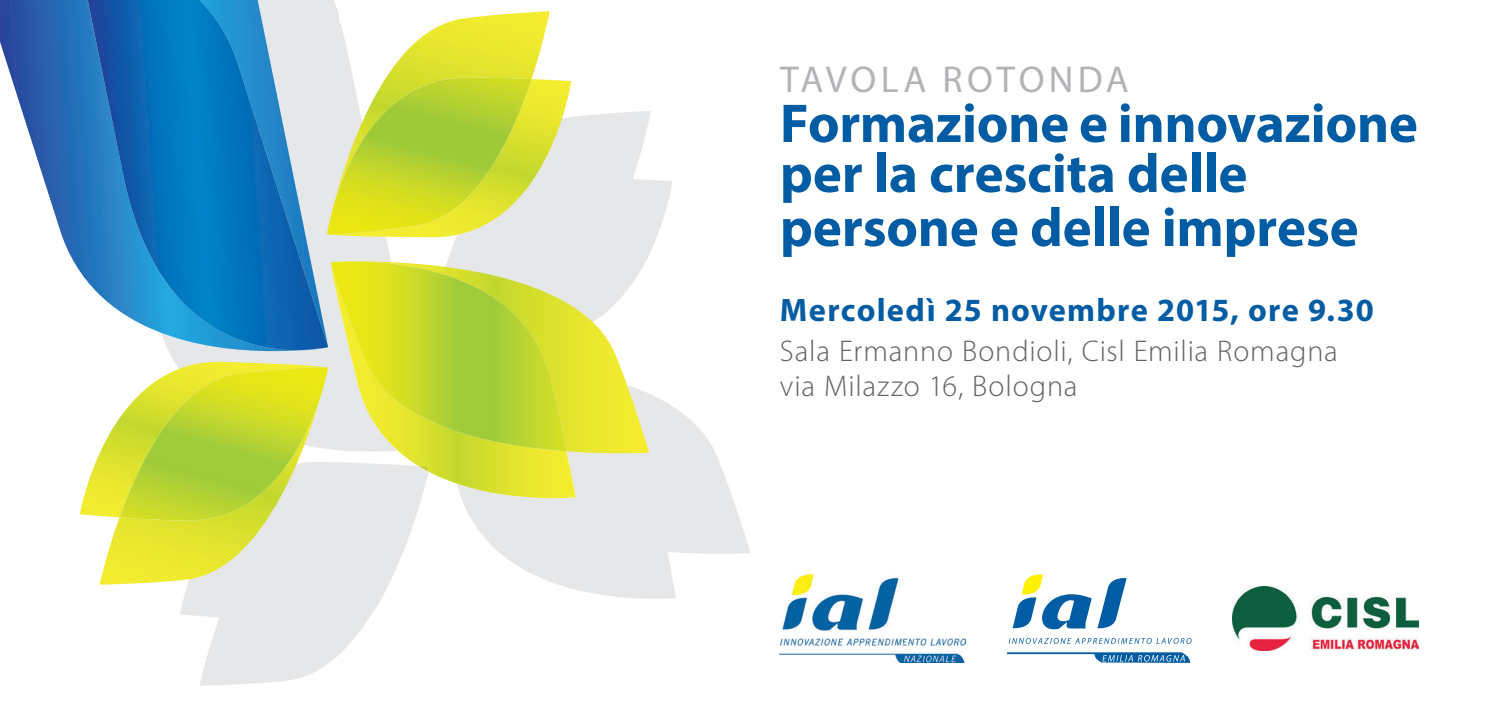
<style>
.page{position:relative;width:1489px;height:709px;background:#fff}
.page>*{position:absolute;margin:0;border:0;box-sizing:border-box;transform-origin:0 0}
.t1{font:700 55px/52px "Myriad Pro";letter-spacing:-.005em;color:#015ca3}
.t2{font:37.5px "Myriad Pro";letter-spacing:.1em;color:#b2b3b7}
.t3{font:700 32.5px "Myriad Pro";letter-spacing:.04em;color:#015ca3}
.t4{font:300 30px/35px "Myriad Pro";letter-spacing:.025em;color:#636366}
</style>
<div class="page">
<img style="left:328px;top:0;width:99px;height:261px">
<svg style="left:0;top:0;width:88px;height:272px"></svg>
<img style="left:88px;top:0;width:240px;height:261px">
<svg style="left:327px;top:79px;width:244px;height:158px;background:#e9e8b2"></svg>
<svg style="left:326px;top:11px;width:223px;height:223px"></svg>
<img style="left:326px;top:77px;width:205px;height:157px">
<img style="left:431px;top:394px;width:318px;height:204px">
<svg style="left:398px;top:261px;width:251px;height:192px"></svg>
<img style="left:367px;top:261px;width:199px;height:190px">
<img style="left:412px;top:462px;width:16px;height:9px">
<svg style="left:80px;top:261px;width:287px;height:256px"></svg>
<svg style="left:100px;top:368px;width:229px;height:216px;background:#e9e985"></svg>
<img style="left:119px;top:367px;width:210px;height:153px">
<svg style="left:1008px;top:638px;width:183px;height:6px"></svg>
<svg style="left:1012px;top:574px;width:79px;height:55px"></svg>
<svg style="left:1097px;top:578px;width:29px;height:51px"></svg>
<hr style="left:1007px;top:652px;width:175px;height:2px;background:#015ca3">
<svg style="left:1094px;top:653px;width:95px;height:10px"></svg>
<img style="left:1232px;top:586px;width:185px;height:64px">
<img style="left:780px;top:574px;width:185px;height:89px">
<p class="t2" style="left:780px;top:56px;width:350px">TAVOLA ROTONDA</p>
<p class="t1" style="left:780px;top:96px;width:639px">Formazione e innovazione per la crescita delle persone e delle imprese</p>
<p class="t3" style="left:780px;top:289px;width:595px">Mercoledì 25 novembre 2015, ore 9.30</p>
<p class="t4" style="left:780px;top:334px;width:559px">Sala Ermanno Bondioli, Cisl Emilia Romagna via Milazzo 16, Bologna</p>
</div>
